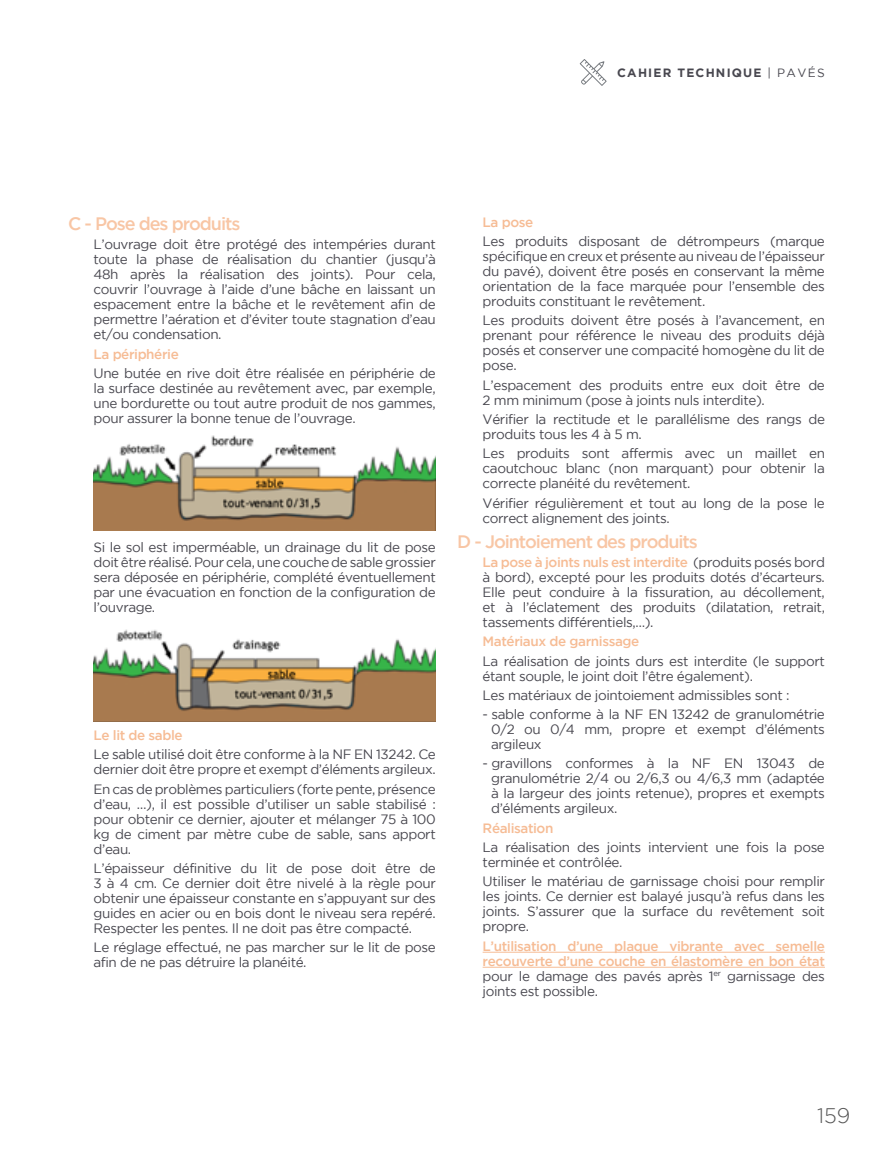
<style>
.page{position:relative;width:893px;height:1170px;background:#fff}
.page>*{position:absolute;margin:0;border:0;box-sizing:border-box;transform-origin:0 0}
.t1{font:300 21px "Gotham";color:#565656}
.t2{font:500 18px "Gotham";letter-spacing:-.06em;color:#f8c6a5}
.t3{font:13.5px/15px "Gotham";letter-spacing:-.03em;color:#48474f;text-align:justify}
.t4{font:500 13.5px/15px "Gotham";letter-spacing:-.03em;color:#f6bc95;text-align:justify}
.t5{font:700 12px "Gotham";letter-spacing:.1em;color:#48474f}
.s1{font-weight:400}
.s2{font-weight:500;color:#f6bc95}
.s3{font-weight:400;color:#48474f}
</style>
<div class="page">
<svg style="left:580px;top:59px;width:27px;height:27px"></svg>
<img style="left:94px;top:435px;width:342px;height:95px">
<img style="left:94px;top:629px;width:342px;height:92px">
<hr style="left:483px;top:951px;width:342px;height:1px;background:#f6bc95">
<hr style="left:483px;top:966px;width:342px;height:1px;background:#f6bc95">
<p class="t5" style="left:617px;top:66px;width:209px">CAHIER TECHNIQUE <span class="s1">| PAVÉS</span></p>
<h2 class="t2" style="left:68px;top:213px;width:174px">C - Pose des produits</h2>
<p class="t3" style="left:94px;top:237px;width:344px">L’ouvrage doit être protégé des intempéries durant toute la phase de réalisation du chantier (jusqu’à 48h après la réalisation des joints). Pour cela, couvrir l’ouvrage à l’aide d’une bâche en laissant un espacement entre la bâche et le revêtement afin de permettre l’aération et d’éviter toute stagnation d’eau et/ou condensation.</p>
<p class="t4" style="left:94px;top:346px;width:87px">La périphérie</p>
<p class="t3" style="left:94px;top:365px;width:344px">Une butée en rive doit être réalisée en périphérie de la surface destinée au revêtement avec, par exemple, une bordurette ou tout autre produit de nos gammes, pour assurer la bonne tenue de l’ouvrage.</p>
<p class="t3" style="left:94px;top:539px;width:344px">Si le sol est imperméable, un drainage du lit de pose doit être réalisé. Pour cela, une couche de sable grossier sera déposée en périphérie, complété éventuellement par une évacuation en fonction de la configuration de l’ouvrage.</p>
<p class="t4" style="left:94px;top:727px;width:91px">Le lit de sable</p>
<p class="t3" style="left:94px;top:747px;width:344px">Le sable utilisé doit être conforme à la NF EN 13242. Ce dernier doit être propre et exempt d’éléments argileux.</p>
<p class="t3" style="left:94px;top:781px;width:344px">En cas de problèmes particuliers (forte pente, présence d’eau, …), il est possible d’utiliser un sable stabilisé : pour obtenir ce dernier, ajouter et mélanger 75 à 100 kg de ciment par mètre cube de sable, sans apport d’eau.</p>
<p class="t3" style="left:94px;top:860px;width:344px">L’épaisseur définitive du lit de pose doit être de 3 à 4 cm. Ce dernier doit être nivelé à la règle pour obtenir une épaisseur constante en s’appuyant sur des guides en acier ou en bois dont le niveau sera repéré.<br>Respecter les pentes. Il ne doit pas être compacté.</p>
<p class="t3" style="left:94px;top:939px;width:344px">Le réglage effectué, ne pas marcher sur le lit de pose afin de ne pas détruire la planéité.</p>
<p class="t4" style="left:483px;top:214px;width:52px">La pose</p>
<p class="t3" style="left:483px;top:233px;width:344px">Les produits disposant de détrompeurs (marque spécifique en creux et présente au niveau de l’épaisseur du pavé), doivent être posés en conservant la même orientation de la face marquée pour l’ensemble des produits constituant le revêtement.</p>
<p class="t3" style="left:483px;top:313px;width:344px">Les produits doivent être posés à l’avancement, en prenant pour référence le niveau des produits déjà posés et conserver une compacité homogène du lit de pose.</p>
<p class="t3" style="left:483px;top:377px;width:344px">L’espacement des produits entre eux doit être de<br>2 mm minimum (pose à joints nuls interdite).</p>
<p class="t3" style="left:483px;top:411px;width:344px">Vérifier la rectitude et le parallélisme des rangs de produits tous les 4 à 5 m.</p>
<p class="t3" style="left:483px;top:445px;width:344px">Les produits sont affermis avec un maillet en caoutchouc blanc (non marquant) pour obtenir la correcte planéité du revêtement.</p>
<p class="t3" style="left:483px;top:495px;width:344px">Vérifier régulièrement et tout au long de la pose le correct alignement des joints.</p>
<h2 class="t2" style="left:457px;top:531px;width:242px">D - Jointoiement des produits</h2>
<p class="t3" style="left:483px;top:554px;width:344px"><span class="s2">La pose à joints nuls est interdite</span> (produits posés bord à bord), excepté pour les produits dotés d’écarteurs.<br>Elle peut conduire à la fissuration, au décollement, et à l’éclatement des produits (dilatation, retrait, tassements différentiels,…).</p>
<p class="t4" style="left:483px;top:633px;width:158px">Matériaux de garnissage</p>
<p class="t3" style="left:483px;top:653px;width:344px">La réalisation de joints durs est interdite (le support étant souple, le joint doit l’être également).</p>
<p class="t3" style="left:483px;top:687px;width:308px">Les matériaux de jointoiement admissibles sont :</p>
<p class="t3" style="left:491px;top:706px;width:335px;text-indent:-9px">- sable conforme à la NF EN 13242 de granulométrie 0/2 ou 0/4 mm, propre et exempt d’éléments argileux</p>
<p class="t3" style="left:491px;top:755px;width:335px;text-indent:-9px">- gravillons conformes à la NF EN 13043 de granulométrie 2/4 ou 2/6,3 ou 4/6,3 mm (adaptée à la largeur des joints retenue), propres et exempts d’éléments argileux.</p>
<p class="t4" style="left:483px;top:820px;width:72px">Réalisation</p>
<p class="t3" style="left:483px;top:839px;width:344px">La réalisation des joints intervient une fois la pose terminée et contrôlée.</p>
<p class="t3" style="left:483px;top:873px;width:344px">Utiliser le matériau de garnissage choisi pour remplir les joints. Ce dernier est balayé jusqu’à refus dans les joints. S’assurer que la surface du revêtement soit propre.</p>
<p class="t4" style="left:483px;top:937px;width:344px">L’utilisation d’une plaque vibrante avec semelle recouverte d’une couche en élastomère en bon état <span class="s3">pour le damage des pavés après 1</span><sup>er</sup> <span class="s3">garnissage des joints est possible.</span></p>
<h1 class="t1" style="left:817px;top:1103px;width:35px">159</h1>
</div>
